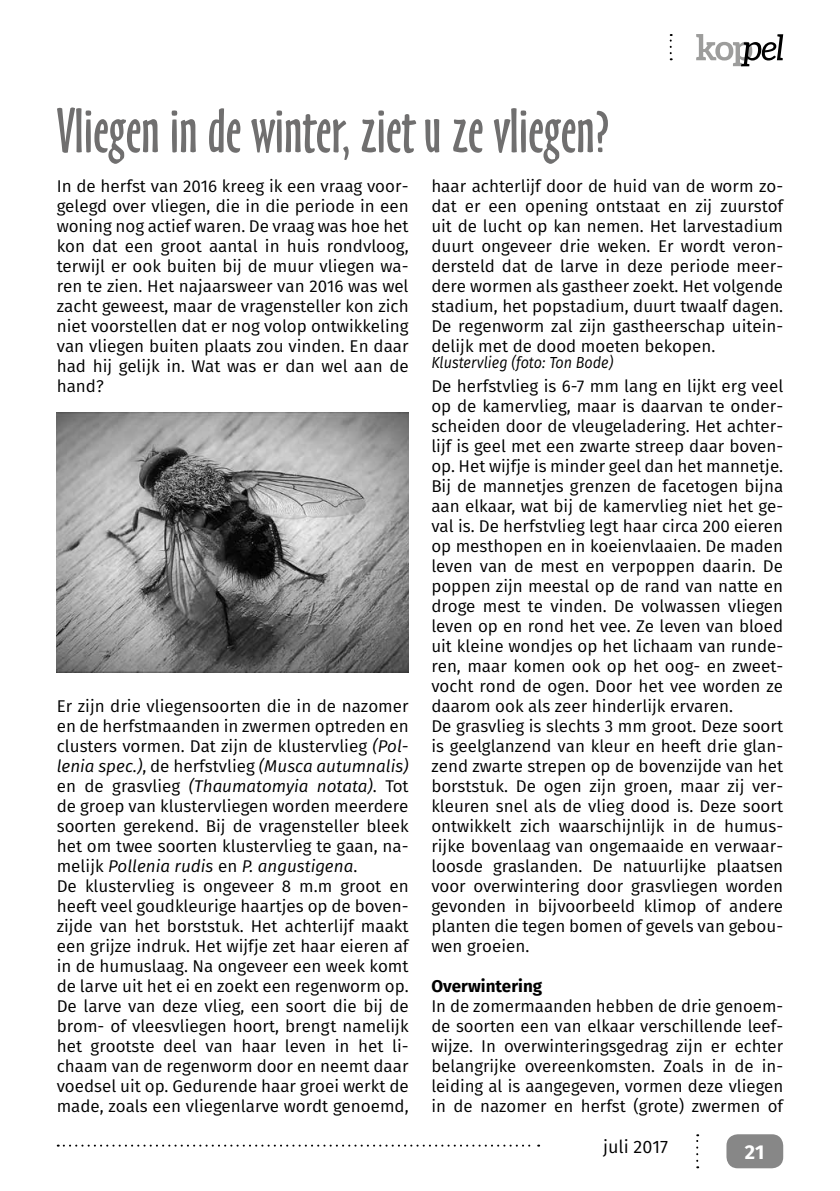
<style>
.page{position:relative;width:840px;height:1191px;background:#fff}
.page>*{position:absolute;margin:0;border:0;box-sizing:border-box;transform-origin:0 0}
.t1{font:58px "Oz Handicraft BT";color:#706f6f}
.t2{font:700 20px "Fira Sans";color:#fff}
.t3{font:18px "Fira Sans";color:#000}
.t4{font:17px/20px "Fira Sans";color:#000;text-align:justify}
.t5{font:700 17px "Fira Sans";color:#000}
.t6{font:italic 16px "Fira Sans";color:#000;scale:.9 1}
.s1{font-style:italic}
</style>
<div class="page">
<div style="left:726px;top:1134px;width:56px;height:34px;background:#878787;border-radius:11px"></div>
<svg style="left:58px;top:1144px;width:481px;height:2px"></svg>
<svg style="left:696px;top:34px;width:86px;height:32px"></svg>
<svg style="left:669px;top:34px;width:2px;height:26px"></svg>
<img style="left:57px;top:412px;width:351px;height:260px">
<h1 class="t1" style="left:57px;top:97px;width:554px">Vliegen in de winter, ziet u ze vliegen?</h1>
<p class="t4" style="left:57px;top:176px;width:353px">In de herfst van 2016 kreeg ik een vraag voor&shy;gelegd over vliegen, die in die periode in een woning nog actief waren. De vraag was hoe het kon dat een groot aantal in huis rondvloog, terwijl er ook buiten bij de muur vliegen wa&shy;ren te zien. Het najaarsweer van 2016 was wel zacht geweest, maar de vragensteller kon zich niet voorstellen dat er nog volop ontwikkeling van vliegen buiten plaats zou vinden. En daar had hij gelijk in. Wat was er dan wel aan de hand?</p>
<p class="t4" style="left:431px;top:176px;width:353px">haar achterlijf door de huid van de worm zo&shy;dat er een opening ontstaat en zij zuurstof uit de lucht op kan nemen. Het larvestadium duurt ongeveer drie weken. Er wordt veron&shy;dersteld dat de larve in deze periode meer&shy;dere wormen als gastheer zoekt. Het volgende stadium, het popstadium, duurt twaalf dagen.<br>De regenworm zal zijn gastheerschap uitein&shy;delijk met de dood moeten bekopen.</p>
<p class="t6" style="left:431px;top:351px;width:204px">Klustervlieg (foto: Ton Bode)</p>
<p class="t4" style="left:431px;top:376px;width:353px;text-align:left">De herfstvlieg is 6-7 mm lang en lijkt erg veel op de kamervlieg, maar is daarvan te onder&shy;scheiden door de vleugeladering. Het achter&shy;lijf is geel met een zwarte streep daar boven&shy;op. Het wijfje is minder geel dan het mannetje.<br>Bij de mannetjes grenzen de facetogen bijna aan elkaar, wat bij de kamervlieg niet het ge&shy;val is. De herfstvlieg legt haar circa 200 eieren op mesthopen en in koeienvlaaien. De maden leven van de mest en verpoppen daarin. De poppen zijn meestal op de rand van natte en droge mest te vinden. De volwassen vliegen leven op en rond het vee. Ze leven van bloed uit kleine wondjes op het lichaam van runde&shy;ren, maar komen ook op het oog- en zweet&shy;vocht rond de ogen. Door het vee worden ze daarom ook als zeer hinderlijk ervaren.<br>De grasvlieg is slechts 3 mm groot. Deze soort is geelglanzend van kleur en heeft drie glan&shy;zend zwarte strepen op de bovenzijde van het borststuk. De ogen zijn groen, maar zij ver&shy;kleuren snel als de vlieg dood is. Deze soort ontwikkelt zich waarschijnlijk in de humus&shy;rijke bovenlaag van ongemaaide en verwaar&shy;loosde graslanden. De natuurlijke plaatsen voor overwintering door grasvliegen worden gevonden in bijvoorbeeld klimop of andere planten die tegen bomen of gevels van gebou&shy;wen groeien.</p>
<p class="t5" style="left:431px;top:974px;width:112px">Overwintering</p>
<p class="t4" style="left:431px;top:996px;width:353px">In de zomermaanden hebben de drie genoem&shy;de soorten een van elkaar verschillende leef&shy;wijze. In overwinteringsgedrag zijn er echter belangrijke overeenkomsten. Zoals in de in&shy;leiding al is aangegeven, vormen deze vliegen in de nazomer en herfst (grote) zwermen of</p>
<p class="t4" style="left:57px;top:696px;width:353px;text-align:left">Er zijn drie vliegensoorten die in de nazomer en de herfstmaanden in zwermen optreden en clusters vormen. Dat zijn de klustervlieg <span class="s1">(Pol&shy;lenia spec.)</span>, de herfstvlieg <span class="s1">(Musca autumnalis) </span>en de grasvlieg <span class="s1">(Thaumatomyia notata)</span>. Tot de groep van klustervliegen worden meerdere soorten gerekend. Bij de vragensteller bleek het om twee soorten klustervlieg te gaan, na&shy;melijk <span class="s1">Pollenia rudis</span> en <span class="s1">P. angustigena</span>.<br>De klustervlieg is ongeveer 8 m.m groot en heeft veel goudkleurige haartjes op de boven&shy;zijde van het borststuk. Het achterlijf maakt een grijze indruk. Het wijfje zet haar eieren af in de humuslaag. Na ongeveer een week komt de larve uit het ei en zoekt een regenworm op.<br>De larve van deze vlieg, een soort die bij de brom- of vleesvliegen hoort, brengt namelijk het grootste deel van haar leven in het li&shy;chaam van de regenworm door en neemt daar voedsel uit op. Gedurende haar groei werkt de made, zoals een vliegenlarve wordt genoemd,</p>
<p class="t3" style="left:602px;top:1134px;width:66px">juli 2017</p>
<p class="t2" style="left:744px;top:1138px;width:21px">21</p>
</div>
